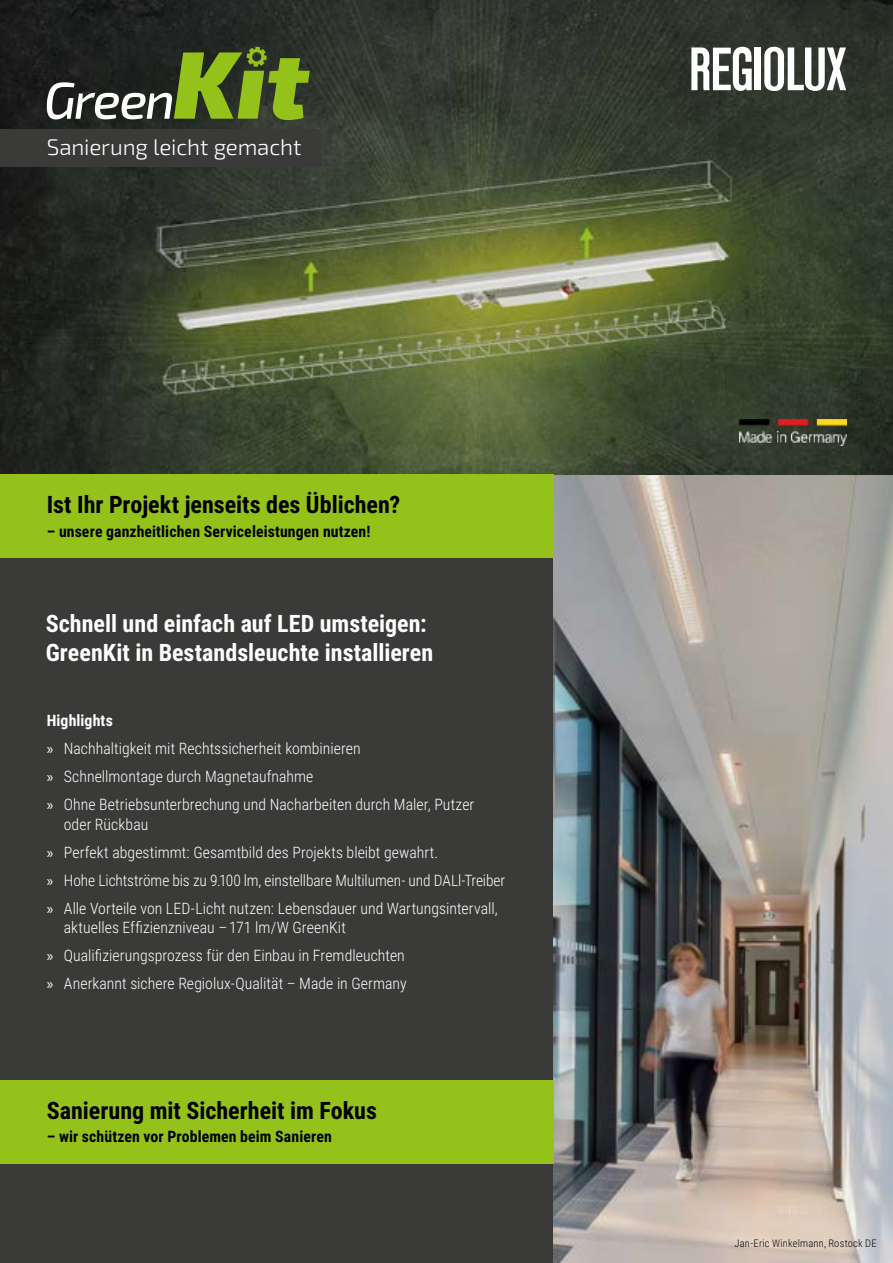
<style>
.page{position:relative;width:893px;height:1263px;background:#3a3a39}
.page>*{position:absolute;margin:0;border:0;box-sizing:border-box;transform-origin:0 0}
.t1{font:700 24px/28.5px "Roboto Condensed";color:#fff}
.t2{font:700 24px "Roboto Condensed";color:#000}
.t3{font:300 22.5px "Exo 2";letter-spacing:-.01em;color:#fff}
.t4{font:300 15.75px/28px "Roboto Condensed";letter-spacing:.005em;color:#fff}
.t5{font:700 15.75px "Roboto Condensed";letter-spacing:.005em;color:#000}
.t6{font:300 10.5px "Roboto Condensed";letter-spacing:.02em;color:#000}
.s1{font-weight:700}
.s2{font-family:"Myriad Pro";font-weight:400}
</style>
<div class="page">
<img style="left:554px;top:474px;width:339px;height:789px">
<img style="left:0;top:0;width:893px;height:474px">
<img style="left:740px;top:420px;width:106px;height:26px">
<div style="left:0;top:130px;width:321px;height:37px;background:#3a3a39"></div>
<svg style="left:47px;top:47px;width:263px;height:73px"></svg>
<div style="left:0;top:1080px;width:554px;height:84px;background:#94c11a"></div>
<div style="left:0;top:474px;width:554px;height:83px;background:#94c11a"></div>
<div style="left:754px;top:48px;width:7px;height:42px;background:#fff"></div>
<svg style="left:764px;top:47px;width:82px;height:44px"></svg>
<svg style="left:691px;top:47px;width:61px;height:44px"></svg>
<h2 class="t3" style="left:47px;top:134px;width:256px">Sanierung leicht gemacht</h2>
<h1 class="t2" style="left:47px;top:488px;width:355px">Ist Ihr Projekt jenseits des Üblichen?</h1>
<p class="t5" style="left:47px;top:520px;width:325px">– unsere ganzheitlichen Serviceleistungen nutzen!</p>
<h1 class="t1" style="left:46px;top:609px;width:389px">Schnell und einfach auf LED umsteigen:<br>GreenKit in Bestandsleuchte installieren</h1>
<p class="t4" style="left:47px;top:706px;width:429px"><span class="s1">Highlights<br></span><span class="s2">»</span> Nachhaltigkeit mit Rechtssicherheit kombinieren<br><span class="s2">»</span> Schnellmontage durch Magnetaufnahme<br><span class="s2">»</span> Ohne Betriebsunterbrechung und Nacharbeiten durch Maler, Putzer</p>
<p class="t4" style="left:47px;top:809px;width:460px;text-indent:17px">oder Rückbau<br><span class="s2">»</span> Perfekt abgestimmt: Gesamtbild des Projekts bleibt gewahrt.<br><span class="s2">»</span> Hohe Lichtströme bis zu 9.100 lm, einstellbare Multilumen- und DALl-Treiber <span class="s2">»</span> Alle Vorteile von LED-Licht nutzen: Lebensdauer und Wartungsintervall,</p>
<p class="t4" style="left:47px;top:913px;width:361px;text-indent:17px">aktuelles Effizienzniveau – 171 lm/W GreenKit<br><span class="s2">»</span> Qualifizierungsprozess für den Einbau in Fremdleuchten <span class="s2">»</span> Anerkannt sichere Regiolux-Qualität – Made in Germany</p>
<h1 class="t2" style="left:47px;top:1093px;width:332px">Sanierung mit Sicherheit im Fokus</h1>
<p class="t5" style="left:47px;top:1125px;width:287px">– wir schützen vor Problemen beim Sanieren</p>
<p class="t6" style="left:735px;top:1236px;width:143px">Jan-Eric Winkelmann, Rostock DE</p>
</div>
